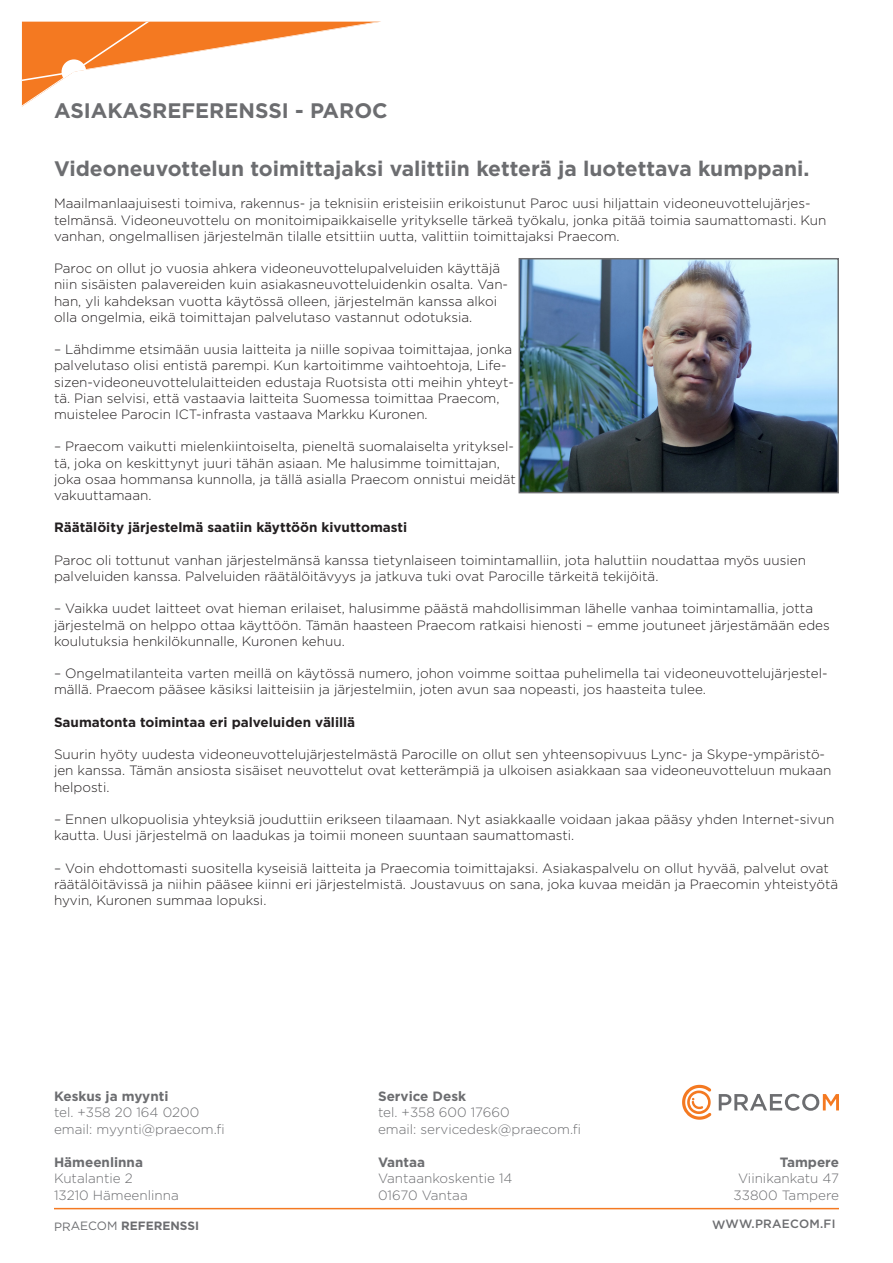
<style>
.page{position:relative;width:893px;height:1263px;background:#fff}
.page>*{position:absolute;margin:0;border:0;box-sizing:border-box;transform-origin:0 0}
.t1{font:700 21px "Gotham";color:#6c6d70}
.t2{font:300 13.5px/16.2px "Gotham";color:#231f20}
.t3{font:300 13.5px "Gotham";color:#6c6d70}
.t4{font:700 13.5px "Gotham";color:#231f20}
.t5{font:700 13.5px "Gotham";color:#6c6d70}
.t6{font:700 12px "Gotham";letter-spacing:-.005em;color:#6c6d70}
.t7{font:500 12px "Gotham";letter-spacing:.015em;color:#6c6d70}
.s1{font-weight:400}
</style>
<div class="page">
<svg style="left:22px;top:22px;width:357px;height:85px"></svg>
<div style="left:62px;top:59px;width:24px;height:25px;background:#fff;border-radius:50%"></div>
<hr style="left:54px;top:1208px;width:785px;height:1px;background:#f47921">
<svg style="left:682px;top:1085px;width:29px;height:35px"></svg>
<svg style="left:719px;top:1094px;width:120px;height:17px"></svg>
<img style="left:522px;top:261px;width:314px;height:229px">
<div style="left:519px;top:258px;width:320px;height:235px;border:2px solid #6c6d70"></div>
<p class="t1" style="left:54px;top:97px;width:335px">ASIAKASREFERENSSI - PAROC</p>
<p class="t1" style="left:54px;top:155px;width:757px">Videoneuvottelun toimittajaksi valittiin ketterä ja luotettava kumppani.</p>
<p class="t2" style="left:54px;top:195px;width:774px">Maailmanlaajuisesti toimiva, rakennus- ja teknisiin eristeisiin erikoistunut Paroc uusi hiljattain videoneuvottelujärjes&shy;telmänsä. Videoneuvottelu on monitoimipaikkaiselle yritykselle tärkeä työkalu, jonka pitää toimia saumattomasti. Kun vanhan, ongelmallisen järjestelmän tilalle etsittiin uutta, valittiin toimittajaksi Praecom.</p>
<p class="t2" style="left:54px;top:260px;width:456px">Paroc on ollut jo vuosia ahkera videoneuvottelupalveluiden käyttäjä niin sisäisten palavereiden kuin asiakasneuvotteluidenkin osalta. Van&shy;han, yli kahdeksan vuotta käytössä olleen, järjestelmän kanssa alkoi olla ongelmia, eikä toimittajan palvelutaso vastannut odotuksia.</p>
<p class="t2" style="left:54px;top:341px;width:462px">– Lähdimme etsimään uusia laitteita ja niille sopivaa toimittajaa, jonka palvelutaso olisi entistä parempi. Kun kartoitimme vaihtoehtoja, Life&shy;sizen-videoneuvottelulaitteiden edustaja Ruotsista otti meihin yhteyt&shy;tä. Pian selvisi, että vastaavia laitteita Suomessa toimittaa Praecom, muistelee Parocin ICT-infrasta vastaava Markku Kuronen.</p>
<p class="t2" style="left:54px;top:438px;width:463px">– Praecom vaikutti mielenkiintoiselta, pieneltä suomalaiselta yrityksel&shy;tä, joka on keskittynyt juuri tähän asiaan. Me halusimme toimittajan, joka osaa hommansa kunnolla, ja tällä asialla Praecom onnistui meidät vakuuttamaan.</p>
<p class="t4" style="left:54px;top:519px;width:355px">Räätälöity järjestelmä saatiin käyttöön kivuttomasti</p>
<p class="t2" style="left:54px;top:552px;width:754px">Paroc oli tottunut vanhan järjestelmänsä kanssa tietynlaiseen toimintamalliin, jota haluttiin noudattaa myös uusien palveluiden kanssa. Palveluiden räätälöitävyys ja jatkuva tuki ovat Parocille tärkeitä tekijöitä.</p>
<p class="t2" style="left:54px;top:600px;width:777px">– Vaikka uudet laitteet ovat hieman erilaiset, halusimme päästä mahdollisimman lähelle vanhaa toimintamallia, jotta järjestelmä on helppo ottaa käyttöön. Tämän haasteen Praecom ratkaisi hienosti – emme joutuneet järjestämään edes koulutuksia henkilökunnalle, Kuronen kehuu.</p>
<p class="t2" style="left:54px;top:665px;width:775px">– Ongelmatilanteita varten meillä on käytössä numero, johon voimme soittaa puhelimella tai videoneuvottelujärjestel&shy;mällä. Praecom pääsee käsiksi laitteisiin ja järjestelmiin, joten avun saa nopeasti, jos haasteita tulee.</p>
<p class="t4" style="left:54px;top:713px;width:303px">Saumatonta toimintaa eri palveluiden välillä</p>
<p class="t2" style="left:54px;top:746px;width:779px">Suurin hyöty uudesta videoneuvottelujärjestelmästä Parocille on ollut sen yhteensopivuus Lync- ja Skype-ympäristö&shy;jen kanssa. Tämän ansiosta sisäiset neuvottelut ovat ketterämpiä ja ulkoisen asiakkaan saa videoneuvotteluun mukaan helposti.</p>
<p class="t2" style="left:54px;top:811px;width:782px">– Ennen ulkopuolisia yhteyksiä jouduttiin erikseen tilaamaan. Nyt asiakkaalle voidaan jakaa pääsy yhden Internet-sivun kautta. Uusi järjestelmä on laadukas ja toimii moneen suuntaan saumattomasti.</p>
<p class="t2" style="left:54px;top:859px;width:786px">– Voin ehdottomasti suositella kyseisiä laitteita ja Praecomia toimittajaksi. Asiakaspalvelu on ollut hyvää, palvelut ovat räätälöitävissä ja niihin pääsee kiinni eri järjestelmistä. Joustavuus on sana, joka kuvaa meidän ja Praecomin yhteistyötä hyvin, Kuronen summaa lopuksi.</p>
<p class="t5" style="left:54px;top:1087px;width:116px">Keskus ja myynti</p>
<p class="t5" style="left:378px;top:1087px;width:90px">Service Desk</p>
<p class="t3" style="left:54px;top:1104px;width:147px">tel. +358 20 164 0200</p>
<p class="t3" style="left:378px;top:1104px;width:133px">tel. +358 600 17660</p>
<p class="t3" style="left:54px;top:1120px;width:172px">email: myynti@praecom.fi</p>
<p class="t3" style="left:378px;top:1120px;width:205px">email: servicedesk@praecom.fi</p>
<p class="t5" style="left:54px;top:1153px;width:91px">Hämeenlinna</p>
<p class="t5" style="left:378px;top:1153px;width:49px">Vantaa</p>
<p class="t5" style="left:780px;top:1153px;width:61px">Tampere</p>
<p class="t3" style="left:54px;top:1170px;width:80px">Kutalantie 2</p>
<p class="t3" style="left:378px;top:1170px;width:136px">Vantaankoskentie 14</p>
<p class="t3" style="left:738px;top:1170px;width:102px">Viinikankatu 47</p>
<p class="t3" style="left:54px;top:1186px;width:126px">13210 Hämeenlinna</p>
<p class="t3" style="left:378px;top:1186px;width:91px">01670 Vantaa</p>
<p class="t3" style="left:733px;top:1186px;width:107px">33800 Tampere</p>
<p class="t6" style="left:54px;top:1218px;width:147px"><span class="s1">PRAECOM</span> REFERENSSI</p>
<p class="t7" style="left:712px;top:1216px;width:125px">WWW.PRAECOM.FI</p>
</div>
